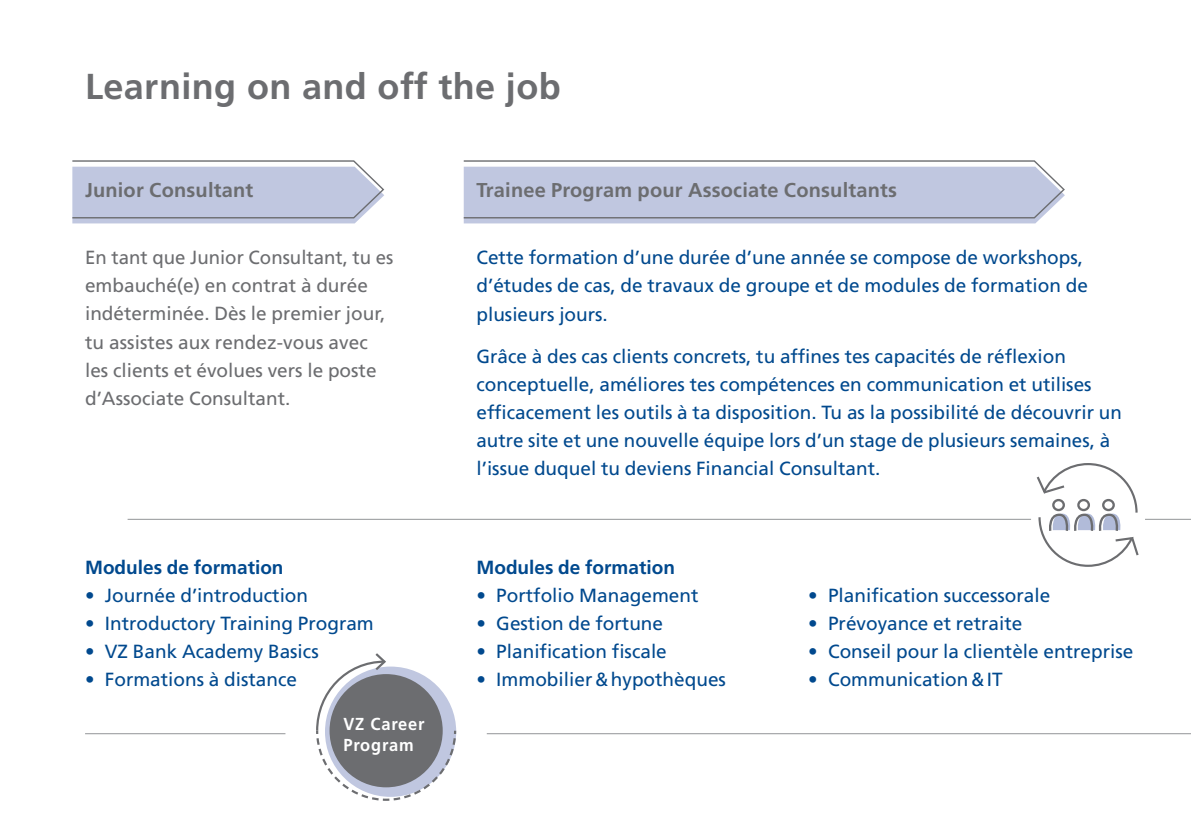
<style>
.page{position:relative;width:1191px;height:840px;background:#fff}
.page>*{position:absolute;margin:0;border:0;box-sizing:border-box;transform-origin:0 0}
.t1{font:700 36px "Frutiger LT";letter-spacing:.01em;color:#6c6d70}
.t2{font:700 20px "Frutiger LT";letter-spacing:.01em;color:#6c6d70}
.t3{font:19px/28px "Frutiger LT";color:#01498e}
.t4{font:19px/28px "Frutiger LT";color:#6c6d70}
.t5{font:700 19px "Frutiger LT";color:#01498e}
.t6{font:700 17.4px/20.8px "Frutiger LT";letter-spacing:.05em;color:#fff;scale:.95 1}
</style>
<div class="page">
<hr style="left:85px;top:732px;width:200px;height:1px;background:#939598">
<hr style="left:487px;top:732px;width:704px;height:1px;background:#939598">
<svg style="left:72px;top:160px;width:313px;height:63px;background:#c4c9de"></svg>
<hr style="left:128px;top:518px;width:903px;height:1px;background:#939598">
<svg style="left:316px;top:653px;width:141px;height:148px"></svg>
<svg style="left:1036px;top:463px;width:103px;height:104px"></svg>
<svg style="left:463px;top:160px;width:602px;height:63px;background:#c3c9de"></svg>
<hr style="left:1145px;top:518px;width:46px;height:1px;background:#939598">
<h1 class="t1" style="left:85px;top:65px;width:477px">Learning on and off the job</h1>
<p class="t2" style="left:85px;top:178px;width:170px">Junior Consultant</p>
<p class="t4" style="left:85px;top:244px;width:310px">En tant que Junior Consultant, tu es embauché(e) en contrat à durée indéterminée. Dès le premier jour, tu assistes aux rendez-vous avec les clients et évolues vers le poste d’Associate Consultant.</p>
<p class="t5" style="left:85px;top:556px;width:200px">Modules de formation</p>
<p class="t3" style="left:85px;top:581px;width:225px">• Journée d’introduction</p>
<p class="t3" style="left:85px;top:609px;width:290px">• Introductory Training Program</p>
<p class="t3" style="left:85px;top:637px;width:235px">• VZ Bank Academy Basics</p>
<p class="t3" style="left:85px;top:665px;width:213px">• Formations à distance</p>
<p class="t6" style="left:343px;top:713px;width:87px">VZ Career<br>Program</p>
<p class="t2" style="left:476px;top:178px;width:422px">Trainee Program pour Associate Consultants</p>
<p class="t3" style="left:476px;top:244px;width:613px">Cette formation d’une durée d’une année se compose de workshops, d’études de cas, de travaux de groupe et de modules de formation de plusieurs jours.</p>
<p class="t3" style="left:476px;top:342px;width:647px">Grâce à des cas clients concrets, tu affines tes capacités de réflexion conceptuelle, améliores tes compétences en communication et utilises efficacement les outils à ta disposition. Tu as la possibilité de découvrir un autre site et une nouvelle équipe lors d’un stage de plusieurs semaines, à l’issue duquel tu deviens Financial Consultant.</p>
<p class="t5" style="left:476px;top:556px;width:200px">Modules de formation</p>
<p class="t3" style="left:476px;top:581px;width:224px">• Portfolio Management</p>
<p class="t3" style="left:476px;top:609px;width:188px">• Gestion de fortune</p>
<p class="t3" style="left:476px;top:637px;width:192px">• Planification fiscale</p>
<p class="t3" style="left:476px;top:665px;width:251px">• Immobilier&amp;hypothèques</p>
<p class="t3" style="left:808px;top:581px;width:244px">• Planification successorale</p>
<p class="t3" style="left:808px;top:609px;width:216px">• Prévoyance et retraite</p>
<p class="t3" style="left:808px;top:637px;width:326px">• Conseil pour la clientèle entreprise</p>
<p class="t3" style="left:808px;top:665px;width:196px">• Communication&amp;IT</p>
</div>
